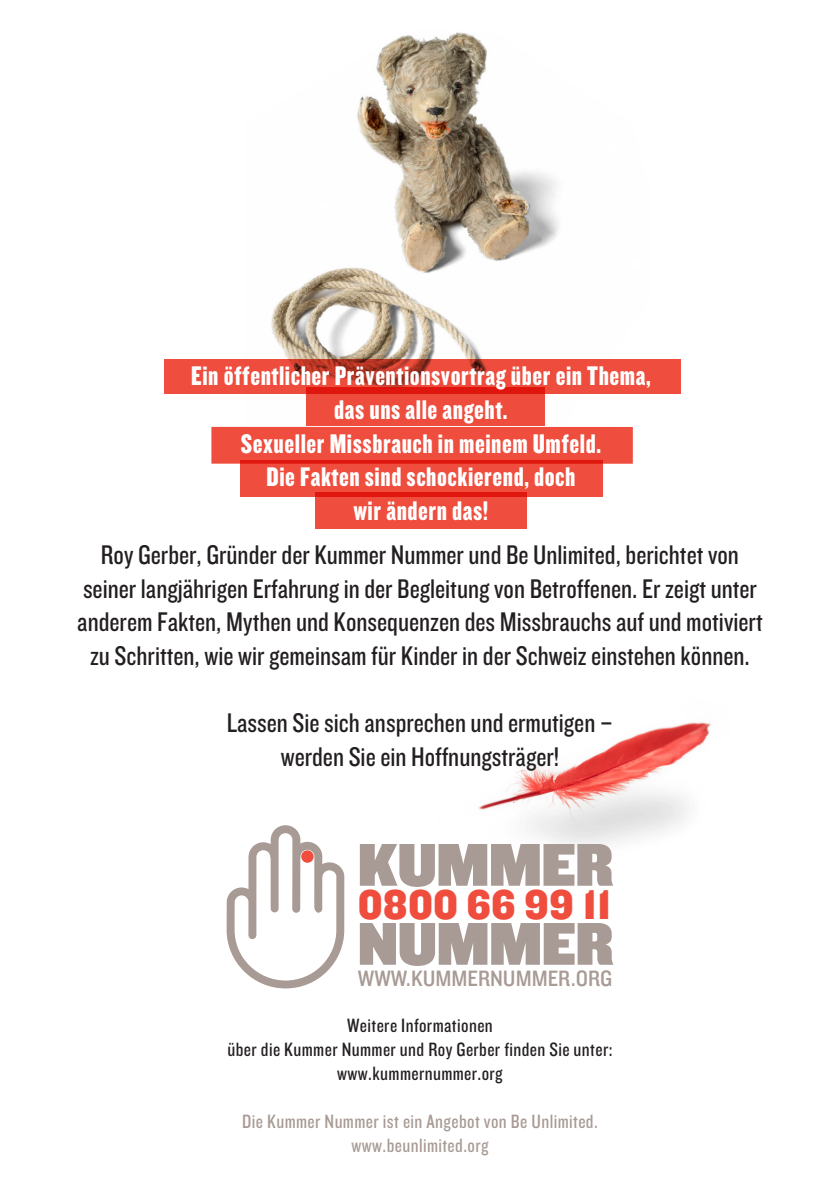
<style>
.page{position:relative;width:840px;height:1191px;background:#fff}
.page>*{position:absolute;margin:0;border:0;box-sizing:border-box;transform-origin:0 0}
.t1{font:62.6px "Knockout HTF91";color:#a89a94}
.t2{font:43.2px "Knockout HTF71";color:#ef4d3d}
.t3{font:28px/33.6px "Knockout HTF29";color:#231f20;text-align:center}
.t4{font:28px "Knockout HTF69";letter-spacing:.02em;color:#fff}
.t5{font:23px "Knockout HTF30 Junior Welterwt";color:#a89a94}
.t6{font:20px "Knockout HTF29";letter-spacing:.02em;color:#231f20}
.t7{font:20px "Knockout HTF29";letter-spacing:.02em;color:#a89a94}
</style>
<div class="page">
<img style="left:244px;top:32px;width:405px;height:393px">
<img style="left:479px;top:722px;width:232px;height:125px">
<svg style="left:164px;top:359px;width:516px;height:34px;fill:#ee4c3c"></svg>
<svg style="left:306px;top:387px;width:238px;height:38px;fill:#ee4c3c"></svg>
<div style="left:211px;top:427px;width:421px;height:37px;background:#ef4d3d"></div>
<div style="left:240px;top:459px;width:362px;height:37px;background:#ef4d3d"></div>
<div style="left:315px;top:491px;width:211px;height:37px;background:#ef4d3d"></div>
<svg style="left:226px;top:825px;width:118px;height:163px"></svg>
<p class="t4" style="left:191px;top:361px;width:460px">Ein öffentlicher Präventionsvortrag über ein Thema,</p>
<p class="t4" style="left:334px;top:395px;width:175px">das uns alle angeht.</p>
<p class="t4" style="left:241px;top:429px;width:361px">Sexueller Missbrauch in meinem Umfeld.</p>
<p class="t4" style="left:266px;top:462px;width:310px">Die Fakten sind schockierend, doch</p>
<p class="t4" style="left:353px;top:496px;width:136px">wir ändern das!</p>
<p class="t3" style="left:77px;top:539px;width:686px">Roy Gerber, Gründer der Kummer Nummer und Be Unlimited, berichtet von seiner langjährigen Erfahrung in der Begleitung von Betroffenen. Er zeigt unter anderem Fakten, Mythen und Konsequenzen des Missbrauchs auf und motiviert zu Schritten, wie wir gemeinsam für Kinder in der Schweiz einstehen können.</p>
<p class="t3" style="left:226px;top:707px;width:388px">Lassen Sie sich ansprechen und ermutigen – werden Sie ein Hoffnungsträger!</p>
<p class="t1" style="left:358px;top:830px;width:256px">KUMMER</p>
<p class="t1" style="left:358px;top:909px;width:257px">NUMMER</p>
<p class="t2" style="left:358px;top:881px;width:255px">0800 66 99 11</p>
<p class="t5" style="left:358px;top:966px;width:256px">WWW.KUMMERNUMMER.ORG</p>
<p class="t6" style="left:347px;top:1015px;width:147px">Weitere Informationen</p>
<p class="t6" style="left:227px;top:1039px;width:386px">über die Kummer Nummer und Roy Gerber finden Sie unter:</p>
<p class="t6" style="left:337px;top:1063px;width:167px">www.kummernummer.org</p>
<p class="t7" style="left:242px;top:1111px;width:357px">Die Kummer Nummer ist ein Angebot von Be Unlimited.</p>
<p class="t7" style="left:351px;top:1135px;width:138px">www.beunlimited.org</p>
</div>
